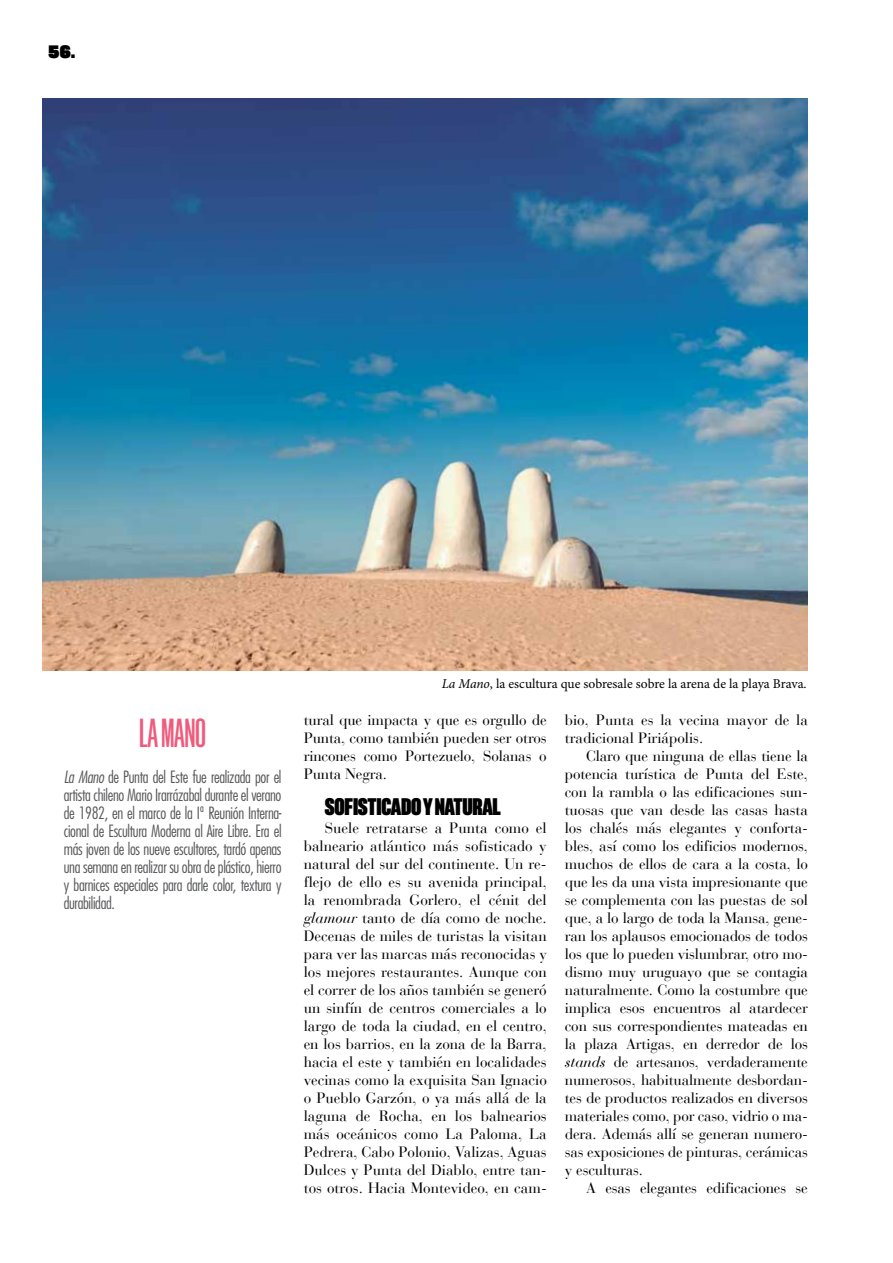
<style>
.page{position:relative;width:893px;height:1263px;background:#fff}
.page>*{position:absolute;margin:0;border:0;box-sizing:border-box;transform-origin:0 0}
.t1{font:40.5px "Akkordeon Five";letter-spacing:-.01em;color:#f05b7d}
.t2{font:24px "Akkordeon Ten";letter-spacing:-.01em;color:#000}
.t3{font:18px "Akkordeon Fourteen";color:#000}
.t4{font:300 condensed 16.5px/18px "Futura Std";letter-spacing:-.02em;color:#58595b;text-align:justify}
.t5{font:15px/18px "Bauer Bodoni LT";letter-spacing:-.01em;color:#000;text-align:justify}
.t6{font:13.5px "Minion Pro";color:#000}
.s1{font-style:italic}
</style>
<div class="page">
<img style="left:43px;top:98px;width:765px;height:573px">
<p class="t3" style="left:49px;top:41px;width:28px">56.</p>
<h1 class="t1" style="left:139px;top:711px;width:68px">LA MANO</h1>
<p class="t4" style="left:64px;top:768px;width:219px"><span class="s1">La Mano</span> de Punta del Este fue realizada por el artista chileno Mario Irarrázabal durante el verano de 1982, en el marco de la Iª Reunión Interna&shy;cional de Escultura Moderna al Aire Libre. Era el más joven de los nueve escultores, tardó apenas una semana en realizar su obra de plástico, hierro y barnices especiales para darle color, textura y durabilidad.</p>
<p class="t6" style="left:442px;top:674px;width:366px"><span class="s1">La Mano</span>, la escultura que sobresale sobre la arena de la playa Brava.</p>
<p class="t5" style="left:304px;top:711px;width:245px">tural que impacta y que es orgullo de Punta, como también pueden ser otros rincones como Portezuelo, Solanas o Punta Negra.</p>
<h2 class="t2" style="left:325px;top:793px;width:178px">SOFISTICADO Y NATURAL</h2>
<p class="t5" style="left:304px;top:819px;width:245px;text-indent:21px">Suele retratarse a Punta como el balneario atlántico más sofisticado y natural del sur del continente. Un re&shy;flejo de ello es su avenida principal, la renombrada Gorlero, el cénit del <span class="s1">glamour</span> tanto de día como de noche.<br>Decenas de miles de turistas la visitan para ver las marcas más reconocidas y los mejores restaurantes. Aunque con el correr de los años también se generó un sinfín de centros comerciales a lo largo de toda la ciudad, en el centro, en los barrios, en la zona de la Barra, hacia el este y también en localidades vecinas como la exquisita San Ignacio o Pueblo Garzón, o ya más allá de la laguna de Rocha, en los balnearios más oceánicos como La Paloma, La Pedrera, Cabo Polonio, Valizas, Aguas Dulces y Punta del Diablo, entre tan&shy;tos otros. Hacia Montevideo, en cam-</p>
<p class="t5" style="left:565px;top:711px;width:245px">bio, Punta es la vecina mayor de la tradicional Piriápolis.</p>
<p class="t5" style="left:565px;top:747px;width:245px;text-indent:21px">Claro que ninguna de ellas tiene la potencia turística de Punta del Este, con la rambla o las edificaciones sun&shy;tuosas que van desde las casas hasta los chalés más elegantes y conforta&shy;bles, así como los edificios modernos, muchos de ellos de cara a la costa, lo que les da una vista impresionante que se complementa con las puestas de sol que, a lo largo de toda la Mansa, gene&shy;ran los aplausos emocionados de todos los que lo pueden vislumbrar, otro mo&shy;dismo muy uruguayo que se contagia naturalmente. Como la costumbre que implica esos encuentros al atardecer con sus correspondientes mateadas en la plaza Artigas, en derredor de los <span class="s1">stands</span> de artesanos, verdaderamente numerosos, habitualmente desbordan&shy;tes de productos realizados en diversos materiales como, por caso, vidrio o ma&shy;dera. Además allí se generan numero&shy;sas exposiciones de pinturas, cerámicas y esculturas.</p>
<p class="t5" style="left:586px;top:1179px;width:223px">A esas elegantes edificaciones se</p>
</div>
